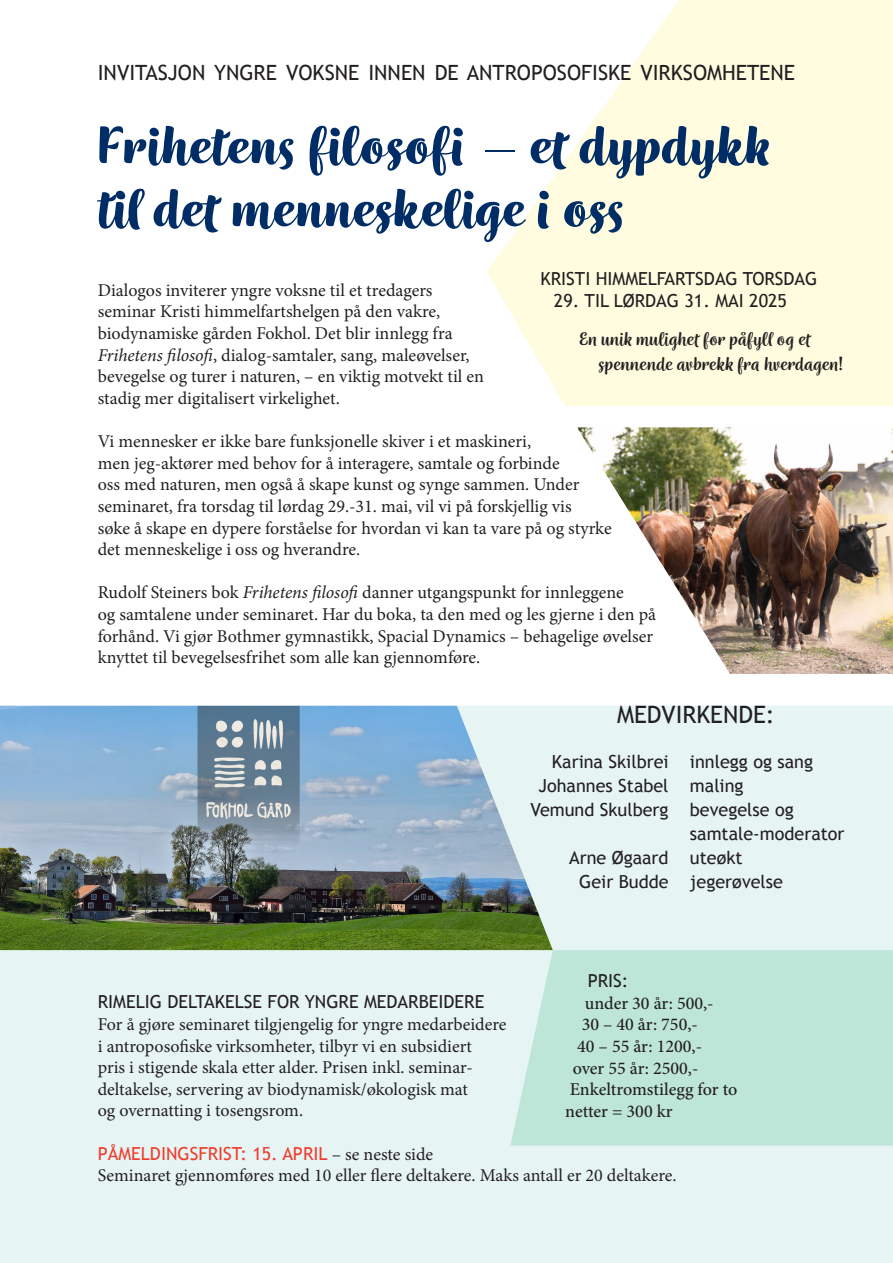
<style>
.page{position:relative;width:893px;height:1263px;background:#fff}
.page>*{position:absolute;margin:0;border:0;box-sizing:border-box;transform-origin:0 0}
.t1{font:700 60px "Wreath";color:#002d66}
.t2{font:24px "Trebuchet MS";color:#231f20}
.t3{font:500 21px "Wreath";color:#231f20}
.t4{font:21px "Trebuchet MS";color:#231f20}
.t5{font:18px/21.6px "Minion Pro";color:#231f20}
.t6{font:18px "Trebuchet MS";color:#231f20}
.t7{font:500 18px "Minion Pro";color:#231f20}
.t8{font:18px "Trebuchet MS";color:#ef3e2e}
.s1{font-style:italic}
.s2{font-family:"Minion Pro";color:#231f20}
</style>
<div class="page">
<div style="left:0;top:706px;width:893px;height:557px;background:#e6f4f3"></div>
<div style="left:510px;top:950px;width:383px;height:196px;background:#bee6d8"></div>
<svg style="left:487px;top:0;width:406px;height:406px;fill:#fffce0"></svg>
<img style="left:0;top:706px;width:553px;height:244px">
<img style="left:577px;top:427px;width:316px;height:247px">
<p class="t4" style="left:98px;top:60px;width:699px">INVITASJON YNGRE VOKSNE INNEN DE ANTROPOSOFISKE VIRKSOMHETENE</p>
<p class="t1" style="left:98px;top:109px;width:675px">Frihetens filosofi – et dypdykk</p>
<p class="t1" style="left:98px;top:172px;width:529px">til det menneskelige i oss</p>
<p class="t6" style="left:540px;top:268px;width:278px">KRISTI HIMMELFARTSDAG TORSDAG</p>
<p class="t6" style="left:554px;top:290px;width:234px">29. TIL LØRDAG 31. MAI 2025</p>
<p class="t5" style="left:98px;top:279px;width:336px">Dialogos inviterer yngre voksne til et tredagers</p>
<p class="t5" style="left:98px;top:301px;width:344px">seminar Kristi himmelfartshelgen på den vakre,</p>
<p class="t5" style="left:98px;top:323px;width:356px">biodynamiske gården Fokhol. Det blir innlegg fra</p>
<p class="t5" style="left:98px;top:344px;width:373px"><span class="s1">Frihetens filosofi</span>, dialog-samtaler, sang, maleøvelser,</p>
<p class="t5" style="left:98px;top:366px;width:388px">bevegelse og turer i naturen, – en viktig motvekt til en</p>
<p class="t5" style="left:98px;top:387px;width:244px">stadig mer digitalisert virkelighet.</p>
<p class="t5" style="left:98px;top:431px;width:515px">Vi mennesker er ikke bare funksjonelle skiver i et maskineri,<br>men jeg-aktører med behov for å interagere, samtale og forbinde<br>oss med naturen, men også å skape kunst og synge sammen. Under seminaret, fra torsdag til lørdag 29.-31. mai, vil vi på forskjellig vis<br>søke å skape en dypere forståelse for hvordan vi kan ta vare på og styrke det menneskelige i oss og hverandre.</p>
<p class="t5" style="left:98px;top:582px;width:560px">Rudolf Steiners bok <span class="s1">Frihetens filosofi</span> danner utgangspunkt for innleggene<br>og samtalene under seminaret. Har du boka, ta den med og les gjerne i den på forhånd. Vi gjør Bothmer gymnastikk, Spacial Dynamics – behagelige øvelser knyttet til bevegelsesfrihet som alle kan gjennomføre.</p>
<p class="t3" style="left:579px;top:326px;width:233px">En unik mulighet for påfyll og et</p>
<p class="t3" style="left:598px;top:352px;width:246px">spennende avbrekk fra hverdagen!</p>
<p class="t2" style="left:617px;top:701px;width:159px">MEDVIRKENDE:</p>
<p class="t6" style="left:690px;top:751px;width:125px">innlegg og sang</p>
<p class="t6" style="left:690px;top:775px;width:55px">maling</p>
<p class="t6" style="left:690px;top:799px;width:105px">bevegelse og</p>
<p class="t6" style="left:690px;top:823px;width:156px">samtale-moderator</p>
<p class="t6" style="left:690px;top:847px;width:54px">uteøkt</p>
<p class="t6" style="left:690px;top:871px;width:95px">jegerøvelse</p>
<p class="t6" style="left:552px;top:751px;width:118px">Karina Skilbrei</p>
<p class="t6" style="left:538px;top:775px;width:132px">Johannes Stabel</p>
<p class="t6" style="left:531px;top:799px;width:140px">Vemund Skulberg</p>
<p class="t6" style="left:569px;top:847px;width:101px">Arne Øgaard</p>
<p class="t6" style="left:579px;top:871px;width:91px">Geir Budde</p>
<p class="t6" style="left:588px;top:970px;width:42px">PRIS:</p>
<p class="t7" style="left:585px;top:991px;width:130px">under 30 år: 500,-</p>
<p class="t7" style="left:582px;top:1012px;width:118px">30 – 40 år: 750,-</p>
<p class="t7" style="left:577px;top:1034px;width:126px">40 – 55 år: 1200,-</p>
<p class="t7" style="left:573px;top:1055px;width:127px">over 55 år: 2500,-</p>
<p class="t7" style="left:570px;top:1077px;width:169px">Enkeltromstilegg for to</p>
<p class="t7" style="left:565px;top:1099px;width:109px">netter = 300 kr</p>
<p class="t6" style="left:98px;top:991px;width:388px">RIMELIG DELTAKELSE FOR YNGRE MEDARBEIDERE</p>
<p class="t5" style="left:98px;top:1013px;width:410px">For å gjøre seminaret tilgjengelig for yngre medarbeidere</p>
<p class="t5" style="left:98px;top:1035px;width:376px">i antroposofiske virksomheter, tilbyr vi en subsidiert</p>
<p class="t5" style="left:98px;top:1057px;width:376px">pris i stigende skala etter alder. Prisen inkl. seminar-</p>
<p class="t5" style="left:98px;top:1078px;width:372px">deltakelse, servering av biodynamisk/økologisk mat</p>
<p class="t5" style="left:98px;top:1100px;width:207px">og overnatting i tosengsrom.</p>
<p class="t8" style="left:98px;top:1142px;width:337px">PÅMELDINGSFRIST: 15. APRIL <span class="s2">– se neste side</span></p>
<p class="t5" style="left:98px;top:1165px;width:580px">Seminaret gjennomføres med 10 eller flere deltakere. Maks antall er 20 deltakere.</p>
</div>
